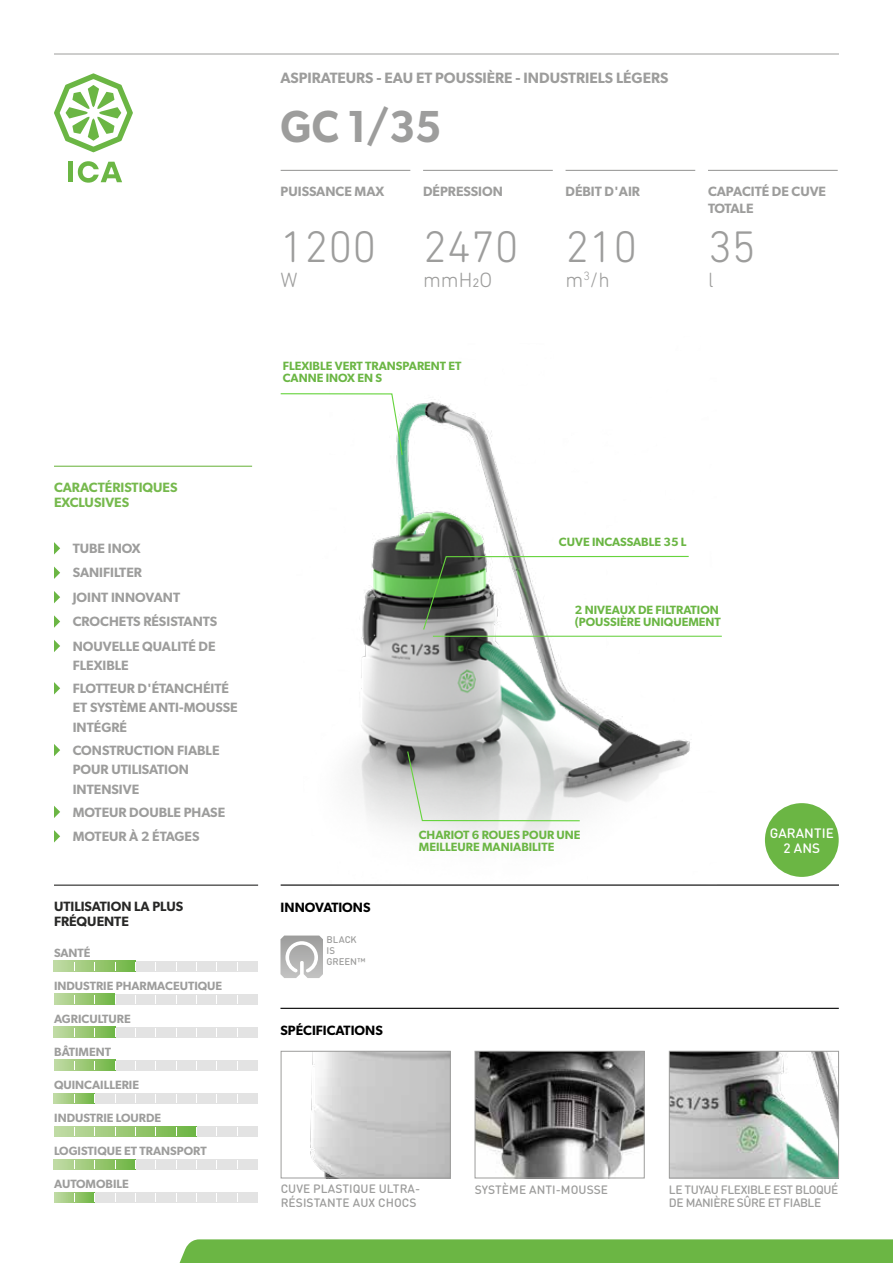
<style>
.page{position:relative;width:893px;height:1263px;background:#fff}
.page>*{position:absolute;margin:0;border:0;box-sizing:border-box;transform-origin:0 0}
.t1{font:300 45px "DIN Next Rounded LT Pro";color:#9d9d9c}
.t2{font:600 45px "Gibson";color:#9d9d9c;scale:.93 1}
.t3{font:300 21px "DIN Next Rounded LT Pro";color:#9d9d9c}
.t4{font:600 15px "Gibson";color:#9d9d9c}
.t5{font:600 13.5px/24.5px "Gibson";color:#9d9d9c}
.t6{font:600 13.5px/15px "Gibson";color:#76b94d}
.t7{font:600 13.5px/15px "Gibson";color:#282827}
.t8{font:600 13.5px "Gibson";color:#000}
.t9{font:500 13.5px/15px "DIN Round Pro";letter-spacing:.005em;color:#fff;text-align:center}
.t10{font:600 12px/12px "Gibson";color:#6bb644}
.t11{font:600 12px "Gibson";color:#9d9d9c}
.t12{font:500 12px/13.5px "DIN Round Pro";letter-spacing:-.005em;color:#9d9d9c}
.t13{font:500 12px/13.5px "DIN Round Pro";letter-spacing:-.035em;color:#9d9d9c}
.t14{font:500 9.6px/11.2px "DIN Round Pro";letter-spacing:-.005em;color:#9d9d9c}
</style>
<div class="page">
<hr style="left:54px;top:54px;width:785px;height:1px;background:#9d9d9c">
<svg style="left:54px;top:73px;width:79px;height:79px"></svg>
<div style="left:68px;top:162px;width:5px;height:20px;background:#6bb644"></div>
<svg style="left:78px;top:161px;width:44px;height:22px"></svg>
<div style="left:179px;top:1239px;width:714px;height:24px;background:#6bb644"></div>
<img style="left:671px;top:1053px;width:166px;height:123px">
<div style="left:669px;top:1051px;width:170px;height:127px;border:1px solid #9d9d9c"></div>
<img style="left:310px;top:1053px;width:139px;height:123px">
<div style="left:281px;top:1051px;width:170px;height:127px;border:1px solid #9d9d9c"></div>
<hr style="left:281px;top:170px;width:129px;height:1px;background:#9d9d9c">
<hr style="left:423px;top:170px;width:130px;height:1px;background:#9d9d9c">
<hr style="left:566px;top:170px;width:129px;height:1px;background:#9d9d9c">
<hr style="left:708px;top:170px;width:130px;height:1px;background:#9d9d9c">
<hr style="left:281px;top:884px;width:558px;height:2px;background:#000">
<hr style="left:280px;top:1008px;width:559px;height:1px;background:#000">
<hr style="left:54px;top:466px;width:198px;height:1px;background:#76b94d">
<svg style="left:54px;top:542px;width:6px;height:12px"></svg>
<svg style="left:54px;top:566px;width:6px;height:13px"></svg>
<svg style="left:54px;top:591px;width:6px;height:12px"></svg>
<svg style="left:54px;top:615px;width:6px;height:13px"></svg>
<svg style="left:54px;top:640px;width:6px;height:12px"></svg>
<svg style="left:54px;top:682px;width:6px;height:12px"></svg>
<svg style="left:54px;top:744px;width:6px;height:12px"></svg>
<svg style="left:54px;top:806px;width:6px;height:12px"></svg>
<svg style="left:54px;top:830px;width:6px;height:12px"></svg>
<img style="left:477px;top:1053px;width:166px;height:123px">
<div style="left:475px;top:1051px;width:170px;height:127px;border:1px solid #9d9d9c"></div>
<svg style="left:280px;top:935px;width:43px;height:43px"></svg>
<hr style="left:54px;top:884px;width:204px;height:2px;background:#282827">
<div style="left:54px;top:961px;width:204px;height:10px;background:#e3e3e3"></div>
<svg style="left:54px;top:961px;width:81px;height:10px"></svg>
<div style="left:54px;top:994px;width:204px;height:10px;background:#e3e3e3"></div>
<svg style="left:54px;top:994px;width:61px;height:10px"></svg>
<div style="left:54px;top:1027px;width:204px;height:10px;background:#e3e3e3"></div>
<svg style="left:54px;top:1027px;width:61px;height:10px"></svg>
<div style="left:54px;top:1060px;width:204px;height:10px;background:#e3e3e3"></div>
<svg style="left:54px;top:1060px;width:62px;height:10px"></svg>
<div style="left:54px;top:1126px;width:204px;height:10px;background:#e3e3e3"></div>
<svg style="left:54px;top:1126px;width:142px;height:11px;background:#9cca78"></svg>
<div style="left:54px;top:1192px;width:204px;height:10px;background:#e3e3e3"></div>
<svg style="left:54px;top:1192px;width:41px;height:11px"></svg>
<div style="left:54px;top:1093px;width:204px;height:10px;background:#e3e3e3"></div>
<svg style="left:54px;top:1093px;width:41px;height:10px"></svg>
<div style="left:54px;top:1159px;width:204px;height:10px;background:#e3e3e3"></div>
<svg style="left:54px;top:1159px;width:81px;height:11px"></svg>
<img style="left:348px;top:399px;width:369px;height:444px">
<div style="left:765px;top:803px;width:74px;height:74px;background:#6bb644;border-radius:50%"></div>
<svg style="left:280px;top:393px;width:123px;height:63px"></svg>
<hr style="left:433px;top:636px;width:289px;height:1px;background:#70d44b">
<svg style="left:406px;top:750px;width:175px;height:72px;background:#cccfcc"></svg>
<svg style="left:422px;top:555px;width:268px;height:76px"></svg>
<p class="t6" style="left:54px;top:480px;width:125px">CARACTÉRISTIQUES<br>EXCLUSIVES</p>
<p class="t5" style="left:73px;top:536px;width:146px">TUBE INOX<br>SANIFILTER<br>JOINT INNOVANT<br>CROCHETS RÉSISTANTS<br>NOUVELLE QUALITÉ DE</p>
<p class="t5" style="left:73px;top:654px;width:158px;line-height:22.8px">FLEXIBLE<br>FLOTTEUR D'ÉTANCHÉITÉ</p>
<p class="t5" style="left:73px;top:698px;width:167px;line-height:19.5px">ET SYSTÈME ANTI-MOUSSE<br>INTÉGRÉ</p>
<p class="t5" style="left:73px;top:740px;width:148px;line-height:19.5px">CONSTRUCTION FIABLE<br>POUR UTILISATION<br>INTENSIVE</p>
<p class="t5" style="left:73px;top:799px;width:154px">MOTEUR DOUBLE PHASE<br>MOTEUR À 2 ÉTAGES</p>
<p class="t7" style="left:54px;top:899px;width:131px">UTILISATION LA PLUS<br>FRÉQUENTE</p>
<p class="t11" style="left:54px;top:945px;width:38px">SANTÉ</p>
<p class="t11" style="left:54px;top:978px;width:170px">INDUSTRIE PHARMACEUTIQUE</p>
<p class="t11" style="left:54px;top:1011px;width:78px">AGRICULTURE</p>
<p class="t11" style="left:54px;top:1044px;width:58px">BÂTIMENT</p>
<p class="t11" style="left:54px;top:1077px;width:87px">QUINCAILLERIE</p>
<p class="t11" style="left:54px;top:1110px;width:109px">INDUSTRIE LOURDE</p>
<p class="t11" style="left:54px;top:1143px;width:154px">LOGISTIQUE ET TRANSPORT</p>
<p class="t11" style="left:54px;top:1177px;width:76px">AUTOMOBILE</p>
<p class="t4" style="left:281px;top:69px;width:389px">ASPIRATEURS - EAU ET POUSSIÈRE - INDUSTRIELS LÉGERS</p>
<h1 class="t2" style="left:281px;top:100px;width:174px">GC 1/35</h1>
<p class="t5" style="left:281px;top:179px;width:105px">PUISSANCE MAX</p>
<p class="t5" style="left:423px;top:179px;width:81px">DÉPRESSION</p>
<p class="t5" style="left:566px;top:179px;width:76px">DÉBIT D'AIR</p>
<p class="t5" style="left:708px;top:183px;width:120px;line-height:16.2px">CAPACITÉ DE CUVE<br>TOTALE</p>
<h1 class="t1" style="left:281px;top:221px;width:97px">1200</h1>
<h2 class="t3" style="left:281px;top:268px;width:19px">W</h2>
<h1 class="t1" style="left:423px;top:221px;width:97px">2470</h1>
<h2 class="t3" style="left:423px;top:268px;width:71px">mmH2O</h2>
<h1 class="t1" style="left:566px;top:221px;width:73px">210</h1>
<h2 class="t3" style="left:566px;top:268px;width:46px">m<sup>3</sup>/h</h2>
<h1 class="t1" style="left:708px;top:221px;width:49px">35</h1>
<h2 class="t3" style="left:708px;top:268px;width:7px">l</h2>
<p class="t10" style="left:283px;top:360px;width:180px">FLEXIBLE VERT TRANSPARENT ET<br>CANNE INOX EN S</p>
<p class="t10" style="left:559px;top:536px;width:129px">CUVE INCASSABLE 35 L</p>
<p class="t10" style="left:575px;top:604px;width:147px">2 NIVEAUX DE FILTRATION (POUSSIÈRE UNIQUEMENT</p>
<p class="t8" style="left:281px;top:899px;width:91px">INNOVATIONS</p>
<p class="t14" style="left:327px;top:933px;width:41px">BLACK<br>IS<br>GREEN™</p>
<p class="t8" style="left:280px;top:1022px;width:104px">SPÉCIFICATIONS</p>
<p class="t10" style="left:419px;top:828px;width:163px">CHARIOT 6 ROUES POUR UNE<br>MEILLEURE MANIABILITE</p>
<p class="t9" style="left:770px;top:825px;width:66px">GARANTIE<br>2 ANS</p>
<p class="t12" style="left:281px;top:1182px;width:141px">CUVE PLASTIQUE ULTRA-<br>RÉSISTANTE AUX CHOCS</p>
<p class="t12" style="left:475px;top:1182px;width:135px">SYSTÈME ANTI-MOUSSE</p>
<p class="t13" style="left:669px;top:1182px;width:171px">LE TUYAU FLEXIBLE EST BLOQUÉ<br>DE MANIÈRE SÛRE ET FIABLE</p>
</div>
